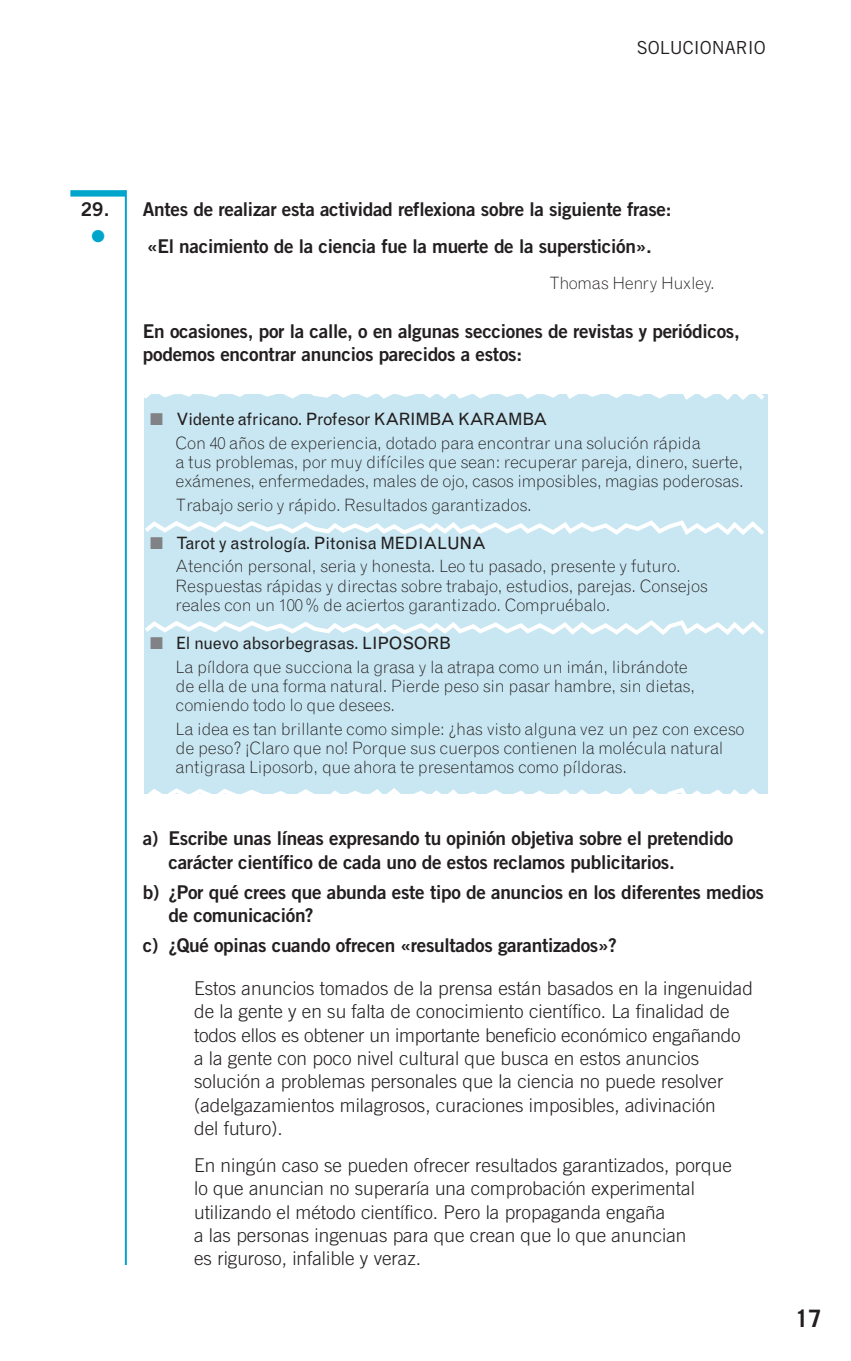
<style>
.page{position:relative;width:851px;height:1361px;background:#fff}
.page>*{position:absolute;margin:0;border:0;box-sizing:border-box;transform-origin:0 0}
.t1{font:700 24px "Trade Gothic LT Std";color:#231f20}
.t2{font:300 19px/23.4px "Trade Gothic LT Std";color:#231f20}
.t3{font:19px/23.4px "Trade Gothic LT Std Bd 2";letter-spacing:-.015em;color:#231f20}
.t4{font:18px "Trade Gothic LT Std";color:#231f20}
.t5{font:300 17px/19.2px "Grotesque MT Std";letter-spacing:-.015em;color:#231f20}
.t6{font:17px "Zapf Dingbats Std";color:#00a5cc}
.s1{color:#808285}
.s2{font-weight:400}
</style>
<div class="page">
<div style="left:70px;top:190px;width:56px;height:7px;background:#00a5cc"></div>
<div style="left:144px;top:394px;width:623px;height:399px;background:#c9e7f2"></div>
<svg style="left:145px;top:518px;width:623px;height:21px"></svg>
<svg style="left:144px;top:394px;width:624px;height:10px"></svg>
<svg style="left:145px;top:617px;width:623px;height:22px"></svg>
<svg style="left:144px;top:785px;width:624px;height:9px"></svg>
<hr style="left:125px;top:190px;width:2px;height:1075px;background:#00a5cc">
<p class="t4" style="left:636px;top:41px;width:131px">SOLUCIONARIO</p>
<p class="t3" style="left:81px;top:199px;width:31px">29.</p>
<p class="t6" style="left:91px;top:226px;width:15px">●</p>
<p class="t3" style="left:143px;top:193px;width:530px;line-height:36.2px">Antes de realizar esta actividad reflexiona sobre la siguiente frase: «El nacimiento de la ciencia fue la muerte de la superstición».</p>
<p class="t5" style="left:549px;top:274px;width:167px">Thomas Henry Huxley.</p>
<p class="t3" style="left:143px;top:321px;width:598px">En ocasiones, por la calle, o en algunas secciones de revistas y periódicos, podemos encontrar anuncios parecidos a estos:</p>
<p class="t5" style="left:175px;top:409px;width:526px;line-height:23.4px;text-indent:-26px"><span class="s1">■</span> <span class="s2">Vidente africano. Profesor KARIMBA KARAMBA<br></span>Con 40 años de experiencia, dotado para encontrar una solución rápida</p>
<p class="t5" style="left:175px;top:453px;width:569px">a tus problemas, por muy difíciles que sean: recuperar pareja, dinero, suerte, exámenes, enfermedades, males de ojo, casos imposibles, magias poderosas.</p>
<p class="t5" style="left:175px;top:496px;width:358px">Trabajo serio y rápido. Resultados garantizados.</p>
<p class="t5" style="left:175px;top:532px;width:506px;line-height:23.4px;text-indent:-26px"><span class="s1">■</span> <span class="s2">Tarot y astrología. Pitonisa MEDIALUNA<br></span>Atención personal, seria y honesta. Leo tu pasado, presente y futuro.</p>
<p class="t5" style="left:175px;top:577px;width:533px">Respuestas rápidas y directas sobre trabajo, estudios, parejas. Consejos reales con un 100 % de aciertos garantizado. Compruébalo.</p>
<p class="t5" style="left:175px;top:633px;width:514px;line-height:23.4px;text-indent:-26px"><span class="s1">■</span> <span class="s2">El nuevo absorbegrasas. LIPOSORB<br></span>La píldora que succiona la grasa y la atrapa como un imán, librándote</p>
<p class="t5" style="left:175px;top:677px;width:521px">de ella de una forma natural. Pierde peso sin pasar hambre, sin dietas, comiendo todo lo que desees.</p>
<p class="t5" style="left:175px;top:720px;width:570px">La idea es tan brillante como simple: ¿has visto alguna vez un pez con exceso de peso? ¡Claro que no! Porque sus cuerpos contienen la molécula natural antigrasa Liposorb, que ahora te presentamos como píldoras.</p>
<p class="t3" style="left:168px;top:828px;width:566px;text-indent:-26px">a) Escribe unas líneas expresando tu opinión objetiva sobre el pretendido carácter científico de cada uno de estos reclamos publicitarios.</p>
<p class="t3" style="left:168px;top:882px;width:597px;text-indent:-26px">b) ¿Por qué crees que abunda este tipo de anuncios en los diferentes medios de comunicación?</p>
<p class="t3" style="left:143px;top:935px;width:475px">c) ¿Qué opinas cuando ofrecen «resultados garantizados»?</p>
<p class="t2" style="left:194px;top:977px;width:560px">Estos anuncios tomados de la prensa están basados en la ingenuidad de la gente y en su falta de conocimiento científico. La finalidad de todos ellos es obtener un importante beneficio económico engañando a la gente con poco nivel cultural que busca en estos anuncios solución a problemas personales que la ciencia no puede resolver (adelgazamientos milagrosos, curaciones imposibles, adivinación<br>del futuro).</p>
<p class="t2" style="left:194px;top:1154px;width:539px">En ningún caso se pueden ofrecer resultados garantizados, porque lo que anuncian no superaría una comprobación experimental utilizando el método científico. Pero la propaganda engaña<br>a las personas ingenuas para que crean que lo que anuncian<br>es riguroso, infalible y veraz.</p>
<p class="t1" style="left:795px;top:1304px;width:28px">17</p>
</div>
